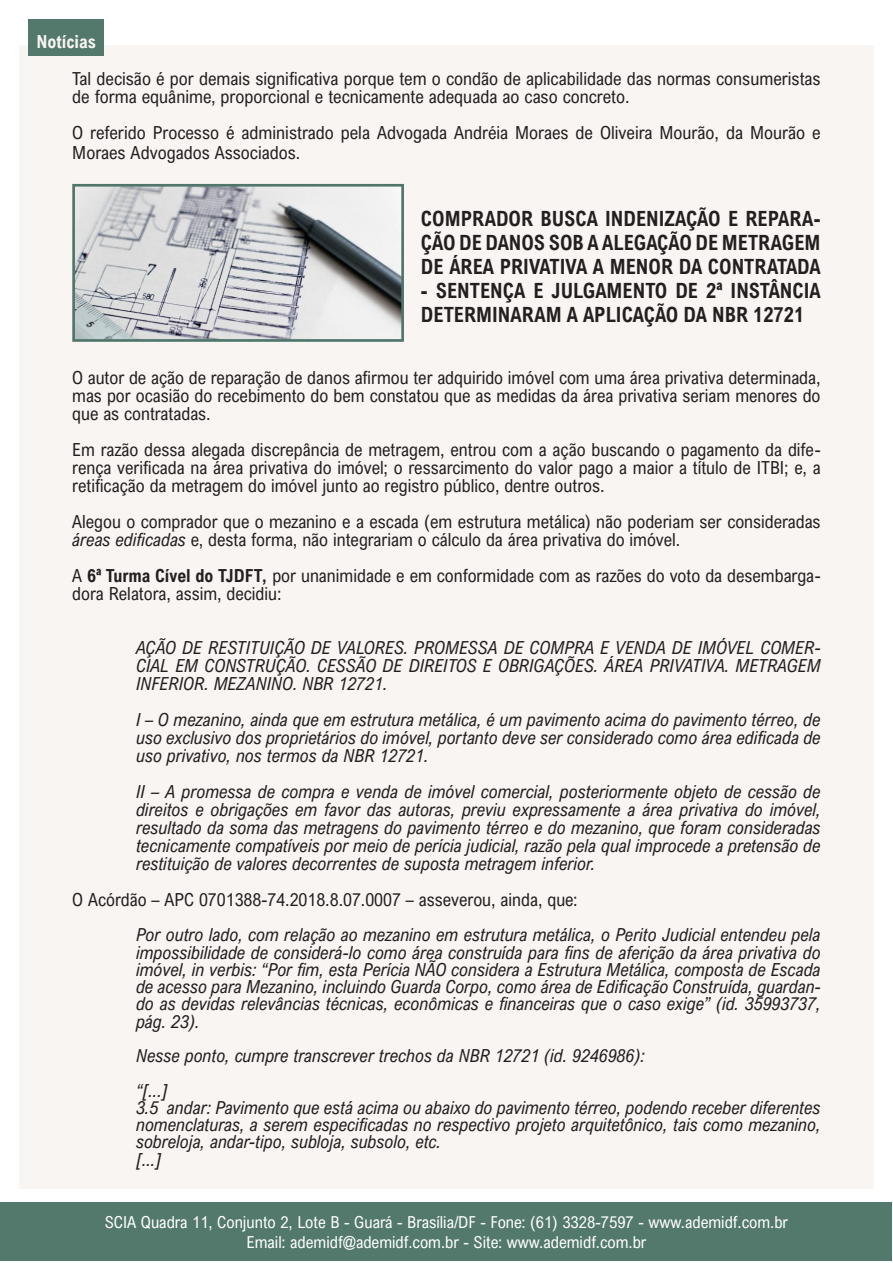
<style>
.page{position:relative;width:893px;height:1263px;background:#fff}
.page>*{position:absolute;margin:0;border:0;box-sizing:border-box;transform-origin:0 0}
.t1{font:700 21px/24px "Arial Nova Cond";color:#231f20;text-align:justify}
.t2{font:italic 18px/18px "Arial Nova Cond";color:#231f20;text-align:justify}
.t3{font:18px/18px "Arial Nova Cond";color:#231f20}
.t4{font:700 18px "Arial Nova Cond";color:#f9f5f2}
.t5{font:16.5px "Arial Nova Cond";color:#fff}
.s1{font-style:italic}
.s2{font-weight:700}
</style>
<div class="page">
<div style="left:1px;top:1202px;width:891px;height:59px;background:#53796c"></div>
<div style="left:19px;top:45px;width:855px;height:1143px;background:#f9f5f2"></div>
<div style="left:28px;top:20px;width:76px;height:36px;background:#53796c"></div>
<img style="left:76px;top:188px;width:324px;height:150px">
<div style="left:72px;top:184px;width:332px;height:158px;border:3px solid #50766b"></div>
<p class="t4" style="left:36px;top:31px;width:61px">Notícias</p>
<p class="t3" style="left:72px;top:70px;width:750px">Tal decisão é por demais significativa porque tem o condão de aplicabilidade das normas consumeristas de forma equânime, proporcional e tecnicamente adequada ao caso concreto.</p>
<p class="t3" style="left:72px;top:123px;width:750px;line-height:19.5px">O referido Processo é administrado pela Advogada Andréia Moraes de Oliveira Mourão, da Mourão e<br>Moraes Advogados Associados.</p>
<p class="t1" style="left:421px;top:206px;width:401px">COMPRADOR BUSCA INDENIZAÇÃO E REPARA-ÇÃO DE DANOS SOB A ALEGAÇÃO DE METRAGEM DE ÁREA PRIVATIVA A MENOR DA CONTRATADA</p>
<p class="t1" style="left:421px;top:278px;width:401px">- SENTENÇA E JULGAMENTO DE 2ª INSTÂNCIA<br>DETERMINARAM A APLICAÇÃO DA NBR 12721</p>
<p class="t3" style="left:72px;top:368px;width:750px;text-align:justify">O autor de ação de reparação de danos afirmou ter adquirido imóvel com uma área privativa determinada, mas por ocasião do recebimento do bem constatou que as medidas da área privativa seriam menores do que as contratadas.</p>
<p class="t3" style="left:72px;top:440px;width:750px;text-align:justify">Em razão dessa alegada discrepância de metragem, entrou com a ação buscando o pagamento da dife&shy;rença verificada na área privativa do imóvel; o ressarcimento do valor pago a maior a título de ITBI; e, a retificação da metragem do imóvel junto ao registro público, dentre outros.</p>
<p class="t3" style="left:72px;top:512px;width:750px">Alegou o comprador que o mezanino e a escada (em estrutura metálica) não poderiam ser consideradas <span class="s1">áreas edificadas</span> e, desta forma, não integrariam o cálculo da área privativa do imóvel.</p>
<p class="t3" style="left:72px;top:566px;width:750px">A <span class="s2">6ª Turma Cível do TJDFT,</span> por unanimidade e em conformidade com as razões do voto da desembarga&shy;dora Relatora, assim, decidiu:</p>
<p class="t2" style="left:136px;top:638px;width:686px">AÇÃO DE RESTITUIÇÃO DE VALORES. PROMESSA DE COMPRA E VENDA DE IMÓVEL COMER-CIAL EM CONSTRUÇÃO. CESSÃO DE DIREITOS E OBRIGAÇÕES. ÁREA PRIVATIVA. METRAGEM INFERIOR. MEZANINO. NBR 12721.</p>
<p class="t2" style="left:136px;top:710px;width:686px">I – O mezanino, ainda que em estrutura metálica, é um pavimento acima do pavimento térreo, de uso exclusivo dos proprietários do imóvel, portanto deve ser considerado como área edificada de uso privativo, nos termos da NBR 12721.</p>
<p class="t2" style="left:136px;top:782px;width:686px">II – A promessa de compra e venda de imóvel comercial, posteriormente objeto de cessão de direitos e obrigações em favor das autoras, previu expressamente a área privativa do imóvel, resultado da soma das metragens do pavimento térreo e do mezanino, que foram consideradas tecnicamente compatíveis por meio de perícia judicial, razão pela qual improcede a pretensão de restituição de valores decorrentes de suposta metragem inferior.</p>
<p class="t3" style="left:72px;top:890px;width:507px">O Acórdão – APC 0701388-74.2018.8.07.0007 – asseverou, ainda, que:</p>
<p class="t2" style="left:136px;top:926px;width:686px;line-height:17.2px">Por outro lado, com relação ao mezanino em estrutura metálica, o Perito Judicial entendeu pela impossibilidade de considerá-lo como área construída para fins de aferição da área privativa do imóvel, in verbis: “Por fim, esta Perícia NÃO considera a Estrutura Metálica, composta de Escada de acesso para Mezanino, incluindo Guarda Corpo, como área de Edificação Construída, guardan&shy;do as devidas relevâncias técnicas, econômicas e financeiras que o caso exige” (id. 35993737, pág. 23).</p>
<p class="t2" style="left:136px;top:1046px;width:510px">Nesse ponto, cumpre transcrever trechos da NBR 12721 (id. 9246986):</p>
<p class="t2" style="left:136px;top:1081px;width:33px">“[...]</p>
<p class="t2" style="left:136px;top:1098px;width:686px;line-height:17.2px">3.5 andar: Pavimento que está acima ou abaixo do pavimento térreo, podendo receber diferentes nomenclaturas, a serem especificadas no respectivo projeto arquitetônico, tais como mezanino, sobreloja, andar-tipo, subloja, subsolo, etc.</p>
<p class="t2" style="left:136px;top:1150px;width:27px">[...]</p>
<p class="t5" style="left:105px;top:1212px;width:685px">SCIA Quadra 11, Conjunto 2, Lote B - Guará - Brasília/DF - Fone: (61) 3328-7597 - www.ademidf.com.br</p>
<p class="t5" style="left:246px;top:1231px;width:401px">Email: ademidf@ademidf.com.br - Site: www.ademidf.com.br</p>
</div>
